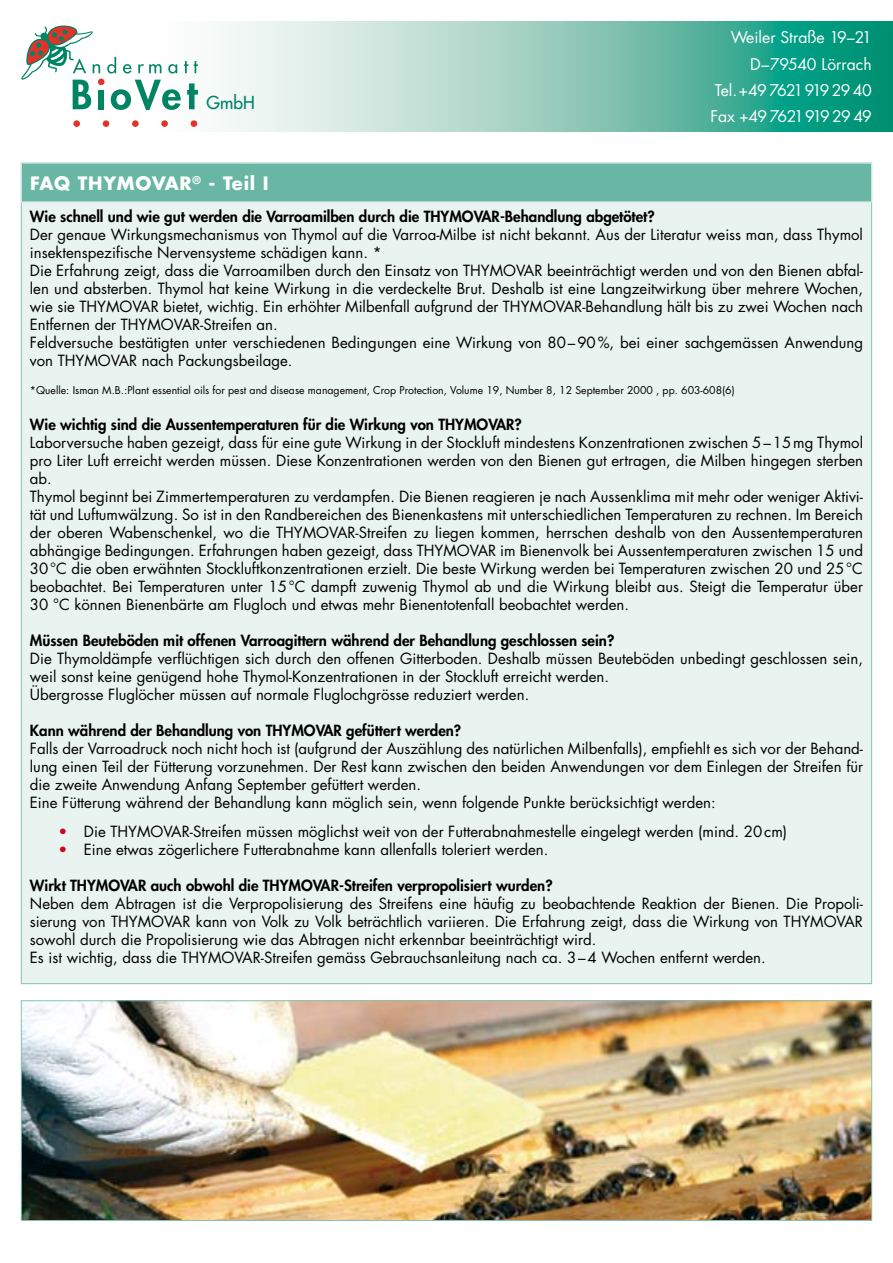
<style>
.page{position:relative;width:893px;height:1263px;background:#fff}
.page>*{position:absolute;margin:0;border:0;box-sizing:border-box;transform-origin:0 0}
.t1{font:700 18px "Futura";letter-spacing:.04em;color:#fff}
.t2{font:17.4px "Futura";color:#008463}
.t3{font:15.75px/26.2px "Futura";letter-spacing:-.03em;color:#fff;text-align:right}
.t4{font:15px/18px "Futura";color:#000}
.t5{font:800 15px "Futura";color:#000}
.t6{font:10.5px "Futura";color:#000}
.s1{color:#cc071e}
</style>
<div class="page">
<div style="left:21px;top:163px;width:851px;height:821px;background:#e9f4f0"></div>
<div style="left:21px;top:163px;width:850px;height:39px;background:#68b6a3"></div>
<div style="left:21px;top:163px;width:851px;height:39px;border:1px solid #d4e8e0"></div>
<img style="left:23px;top:1003px;width:847px;height:215px">
<div style="left:21px;top:1001px;width:851px;height:219px;border:1px solid #86c3b2"></div>
<svg style="left:161px;top:21px;width:732px;height:111px;background:#8acabb"></svg>
<div style="left:73px;top:120px;width:7px;height:7px;background:#e4312a;border-radius:50%"></div>
<div style="left:103px;top:120px;width:6px;height:7px;background:#e4312a;border-radius:50%"></div>
<div style="left:132px;top:120px;width:7px;height:7px;background:#e4312a;border-radius:50%"></div>
<div style="left:161px;top:120px;width:7px;height:7px;background:#e4312a;border-radius:50%"></div>
<div style="left:191px;top:120px;width:6px;height:7px;background:#e4312a;border-radius:50%"></div>
<svg style="left:21px;top:26px;width:177px;height:84px"></svg>
<p class="t2" style="left:207px;top:91px;width:50px">GmbH</p>
<p class="t1" style="left:30px;top:170px;width:240px">FAQ THYMOVAR<sup>®</sup> - Teil I</p>
<p class="t3" style="left:711px;top:24px;width:163px">Weiler Straße 19–21<br>D–79540 Lörrach<br>Tel.+49 7621919 29 40<br>Fax +49 7621919 29 49</p>
<p class="t5" style="left:30px;top:206px;width:626px">Wie schnell und wie gut werden die Varroamilben durch die THYMOVAR-Behandlung abgetötet?</p>
<p class="t4" style="left:30px;top:225px;width:835px">Der genaue Wirkungsmechanismus von Thymol auf die Varroa-Milbe ist nicht bekannt. Aus der Literatur weiss man, dass Thymol insektenspezifische Nervensysteme schädigen kann. *<br>Die Erfahrung zeigt, dass die Varroamilben durch den Einsatz von THYMOVAR beeinträchtigt werden und von den Bienen abfal&shy;len und absterben. Thymol hat keine Wirkung in die verdeckelte Brut. Deshalb ist eine Langzeitwirkung über mehrere Wochen, wie sie THYMOVAR bietet, wichtig. Ein erhöhter Milbenfall aufgrund der THYMOVAR-Behandlung hält bis zu zwei Wochen nach Entfernen der THYMOVAR-Streifen an.<br>Feldversuche bestätigten unter verschiedenen Bedingungen eine Wirkung von 80–90%, bei einer sachgemässen Anwendung von THYMOVAR nach Packungsbeilage.</p>
<p class="t6" style="left:30px;top:383px;width:706px">*Quelle: Isman M.B.:Plant essential oils for pest and disease management, Crop Protection, Volume 19, Number 8, 12 September 2000 , pp. 603-608(6)</p>
<p class="t5" style="left:30px;top:415px;width:493px">Wie wichtig sind die Aussentemperaturen für die Wirkung von THYMOVAR?</p>
<p class="t4" style="left:30px;top:434px;width:835px">Laborversuche haben gezeigt, dass für eine gute Wirkung in der Stockluft mindestens Konzentrationen zwischen 5–15mg Thymol pro Liter Luft erreicht werden müssen. Diese Konzentrationen werden von den Bienen gut ertragen, die Milben hingegen sterben ab.<br>Thymol beginnt bei Zimmertemperaturen zu verdampfen. Die Bienen reagieren je nach Aussenklima mit mehr oder weniger Aktivi&shy;tät und Luftumwälzung. So ist in den Randbereichen des Bienenkastens mit unterschiedlichen Temperaturen zu rechnen. Im Bereich der oberen Wabenschenkel, wo die THYMOVAR-Streifen zu liegen kommen, herrschen deshalb von den Aussentemperaturen abhängige Bedingungen. Erfahrungen haben gezeigt, dass THYMOVAR im Bienenvolk bei Aussentemperaturen zwischen 15 und 30°C die oben erwähnten Stockluftkonzentrationen erzielt. Die beste Wirkung werden bei Temperaturen zwischen 20 und 25°C beobachtet. Bei Temperaturen unter 15°C dampft zuwenig Thymol ab und die Wirkung bleibt aus. Steigt die Temperatur über 30 °C können Bienenbärte am Flugloch und etwas mehr Bienentotenfall beobachtet werden.</p>
<p class="t5" style="left:30px;top:631px;width:586px">Müssen Beuteböden mit offenen Varroagittern während der Behandlung geschlossen sein?</p>
<p class="t4" style="left:30px;top:650px;width:835px">Die Thymoldämpfe verflüchtigen sich durch den offenen Gitterboden. Deshalb müssen Beuteböden unbedingt geschlossen sein, weil sonst keine genügend hohe Thymol-Konzentrationen in der Stockluft erreicht werden.<br>Übergrosse Fluglöcher müssen auf normale Fluglochgrösse reduziert werden.</p>
<p class="t5" style="left:30px;top:721px;width:433px">Kann während der Behandlung von THYMOVAR gefüttert werden?</p>
<p class="t4" style="left:30px;top:740px;width:835px">Falls der Varroadruck noch nicht hoch ist (aufgrund der Auszählung des natürlichen Milbenfalls), empfiehlt es sich vor der Behand&shy;lung einen Teil der Fütterung vorzunehmen. Der Rest kann zwischen den beiden Anwendungen vor dem Einlegen der Streifen für die zweite Anwendung Anfang September gefüttert werden.<br>Eine Fütterung während der Behandlung kann möglich sein, wenn folgende Punkte berücksichtigt werden:</p>
<p class="t4" style="left:58px;top:822px;width:730px"><span class="s1">•</span> Die THYMOVAR-Streifen müssen möglichst weit von der Futterabnahmestelle eingelegt werden (mind. 20cm)</p>
<p class="t4" style="left:58px;top:840px;width:491px"><span class="s1">•</span> Eine etwas zögerlichere Futterabnahme kann allenfalls toleriert werden.</p>
<p class="t5" style="left:30px;top:875px;width:524px">Wirkt THYMOVAR auch obwohl die THYMOVAR-Streifen verpropolisiert wurden?</p>
<p class="t4" style="left:30px;top:894px;width:835px">Neben dem Abtragen ist die Verpropolisierung des Streifens eine häufig zu beobachtende Reaktion der Bienen. Die Propoli&shy;sierung von THYMOVAR kann von Volk zu Volk beträchtlich variieren. Die Erfahrung zeigt, dass die Wirkung von THYMOVAR sowohl durch die Propolisierung wie das Abtragen nicht erkennbar beeinträchtigt wird.<br>Es ist wichtig, dass die THYMOVAR-Streifen gemäss Gebrauchsanleitung nach ca. 3–4 Wochen entfernt werden.</p>
</div>
